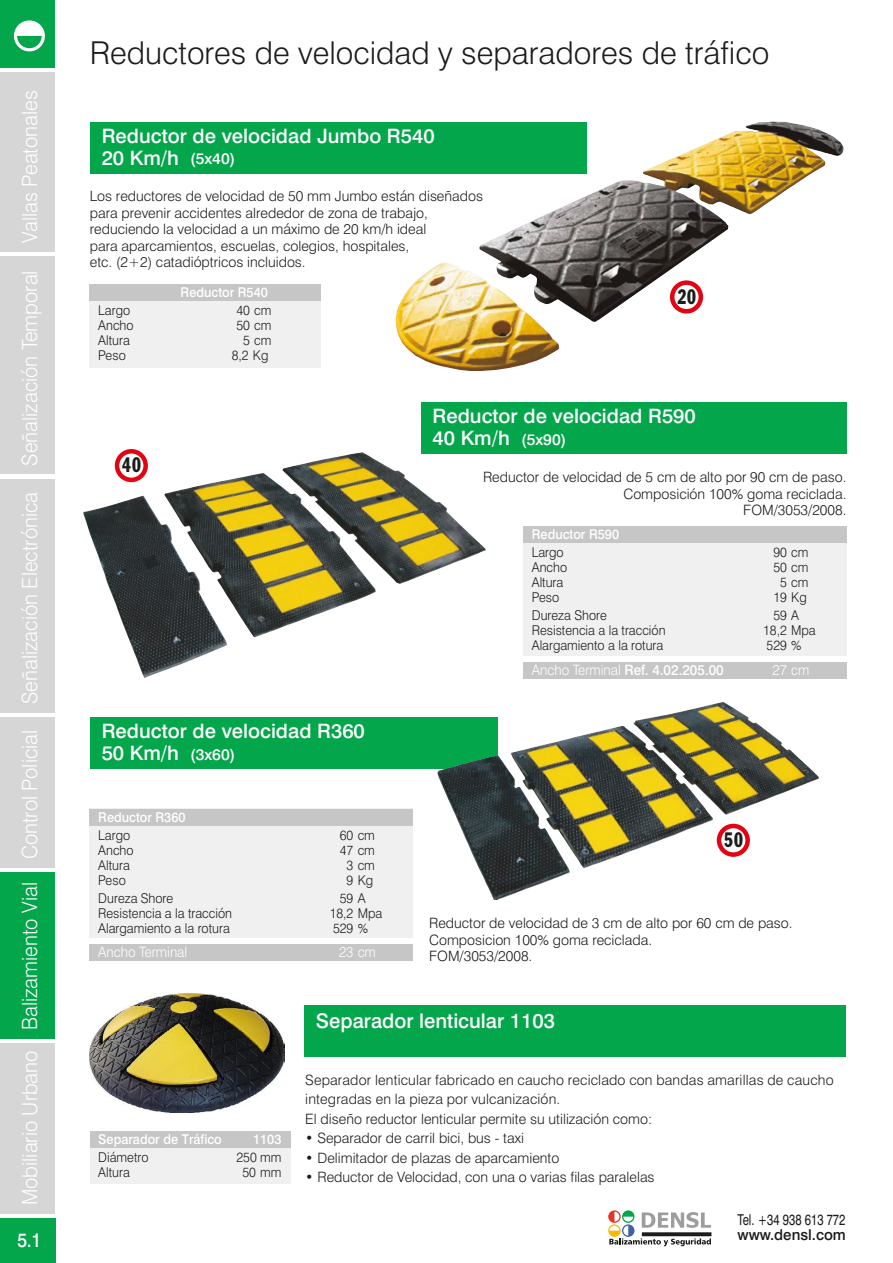
<style>
.page{position:relative;width:893px;height:1263px;background:#fff}
.page>*{position:absolute;margin:0;border:0;box-sizing:border-box;transform-origin:0 0}
.t1{font:300 31.5px "Swiss 721 BT";color:#1c1c1b}
.t2{font:300 21px "Swiss 721 BT";color:#fff;scale:.96 1}
.t3{font:condensed 20.55px "Franklin Gothic";color:#1c1c1b;scale:.8 1}
.t4{font:500 20.25px "Swiss 721 BT";color:#fff}
.t5{font:500 19.8px/21.8px "Swiss 721 BT";color:#fff}
.t6{font:500 19.5px "Swiss 721 BT";color:#fff;scale:.9 1}
.t7{font:15px "Swiss 721 BT";color:#1c1c1b;scale:.76 1}
.t8{font:500 15px "Swiss 721 BT";color:#1c1c1b}
.t9{font:300 14.25px/16.5px "Swiss 721 BT";color:#1c1c1b}
.t10{font:500 14.25px "Swiss 721 BT";color:#fff;scale:.94 1}
.t11{font:300 14.25px "Swiss 721 BT";color:#fff;scale:.94 1}
.t12{font:300 13.5px/15px "Swiss 721 BT";color:#1c1c1b;scale:.94 1}
.t13{font:500 13.5px "Swiss 721 BT";color:#fff;scale:.94 1}
.s1{font-size:31.65px}
.s2{font-size:15.45px}
.s3{font-weight:300}
</style>
<div class="page">
<div style="left:304px;top:1005px;width:541px;height:52px;background:#03a64a"></div>
<div style="left:90px;top:717px;width:407px;height:52px;background:#03a64a"></div>
<div style="left:90px;top:284px;width:231px;height:84px;background:#f0f0f0"></div>
<div style="left:90px;top:284px;width:231px;height:17px;background:#c6c6c6"></div>
<div style="left:90px;top:1131px;width:200px;height:52px;background:#f0f0f0"></div>
<div style="left:90px;top:1131px;width:200px;height:16px;background:#c6c6c6"></div>
<img style="left:396px;top:122px;width:447px;height:249px">
<div style="left:90px;top:809px;width:323px;height:129px;background:#f0f0f0"></div>
<div style="left:90px;top:809px;width:323px;height:16px;background:#c6c6c6"></div>
<div style="left:90px;top:944px;width:323px;height:17px;background:#c6c6c6"></div>
<img style="left:442px;top:702px;width:377px;height:166px">
<div style="left:523px;top:526px;width:323px;height:129px;background:#f0f0f0"></div>
<div style="left:523px;top:526px;width:323px;height:17px;background:#c6c6c6"></div>
<div style="left:523px;top:662px;width:323px;height:17px;background:#c6c6c6"></div>
<img style="left:83px;top:452px;width:403px;height:226px">
<div style="left:90px;top:122px;width:497px;height:52px;background:#03a64a"></div>
<div style="left:421px;top:402px;width:425px;height:52px;background:#03a64a"></div>
<div style="left:0;top:1218px;width:55px;height:45px;background:#03a64a"></div>
<svg style="left:608px;top:1210px;width:103px;height:36px"></svg>
<div style="left:0;top:0;width:55px;height:68px;background:#03a64a"></div>
<svg style="left:14px;top:20px;width:31px;height:31px"></svg>
<div style="left:0;top:72px;width:55px;height:180px;background:#d6d6d6"></div>
<div style="left:0;top:256px;width:55px;height:218px;background:#d6d6d6"></div>
<div style="left:0;top:479px;width:55px;height:234px;background:#d6d6d6"></div>
<div style="left:0;top:717px;width:55px;height:151px;background:#d6d6d6"></div>
<div style="left:0;top:872px;width:55px;height:167px;background:#03a64a"></div>
<div style="left:0;top:1043px;width:55px;height:171px;background:#d6d6d6"></div>
<div style="left:670px;top:280px;width:33px;height:34px;border:4px solid #e30413;border-radius:50%"></div>
<div style="left:115px;top:449px;width:33px;height:33px;border:4px solid #e30413;border-radius:50%"></div>
<div style="left:717px;top:824px;width:33px;height:33px;border:4px solid #e30413;border-radius:50%"></div>
<img style="left:89px;top:994px;width:196px;height:119px">
<h2 class="t2" style="left:17px;top:243px;width:160px;rotate:-90deg">Vallas Peatonales</h2>
<h2 class="t2" style="left:17px;top:704px;width:453px;rotate:-90deg">Señalización Electrónica Señalización Temporal</h2>
<h2 class="t2" style="left:17px;top:859px;width:136px;rotate:-90deg">Control Policial</h2>
<h2 class="t2" style="left:17px;top:1030px;width:155px;rotate:-90deg">Balizamiento Vial</h2>
<h2 class="t2" style="left:17px;top:1205px;width:163px;rotate:-90deg">Mobiliario Urbano</h2>
<h3 class="t6" style="left:18px;top:1228px;width:28px">5.1</h3>
<h1 class="t1" style="left:90px;top:34px;width:681px">Reductores de velocidad <span class="s1">y separadores de tráfico</span></h1>
<h3 class="t5" style="left:102px;top:125px;width:334px">Reductor de velocidad Jumbo R540<br>20 Km/h <span class="s2">(5x40)</span></h3>
<p class="t9" style="left:90px;top:188px;width:395px">Los reductores de velocidad de 50 mm Jumbo están diseñados para prevenir accidentes alrededor de zona de trabajo, reduciendo la velocidad a un máximo de 20 km/h ideal<br>para aparcamientos, escuelas, colegios, hospitales,<br>etc. (2+2) catadióptricos incluidos.</p>
<p class="t13" style="left:181px;top:284px;width:94px">Reductor R540</p>
<p class="t12" style="left:98px;top:303px;width:39px">Largo<br>Ancho<br>Altura<br>Peso</p>
<p class="t12" style="left:232px;top:303px;width:44px;text-align:right">40 cm<br>50 cm<br>5 cm<br>8,2 Kg</p>
<h3 class="t3" style="left:677px;top:284px;width:25px">20</h3>
<h3 class="t3" style="left:122px;top:453px;width:25px">40</h3>
<h3 class="t5" style="left:102px;top:720px;width:265px">Reductor de velocidad R360<br>50 Km/h <span class="s2">(3x60)</span></h3>
<p class="t13" style="left:98px;top:808px;width:94px">Reductor R360</p>
<p class="t12" style="left:98px;top:827px;width:35px">Largo</p>
<p class="t12" style="left:340px;top:827px;width:39px">60 cm</p>
<p class="t12" style="left:98px;top:842px;width:39px">Ancho</p>
<p class="t12" style="left:340px;top:842px;width:39px">47 cm</p>
<p class="t12" style="left:98px;top:857px;width:35px">Altura</p>
<p class="t12" style="left:347px;top:857px;width:32px">3 cm</p>
<p class="t12" style="left:98px;top:872px;width:31px">Peso</p>
<p class="t12" style="left:347px;top:872px;width:30px">9 Kg</p>
<p class="t12" style="left:98px;top:890px;width:81px">Dureza Shore</p>
<p class="t12" style="left:340px;top:890px;width:29px">59 A</p>
<p class="t12" style="left:98px;top:905px;width:144px">Resistencia a la tracción</p>
<p class="t12" style="left:330px;top:905px;width:57px">18,2 Mpa</p>
<p class="t12" style="left:98px;top:920px;width:141px">Alargamiento a la rotura</p>
<p class="t12" style="left:333px;top:920px;width:39px">529 %</p>
<p class="t11" style="left:98px;top:943px;width:96px">Ancho Terminal</p>
<p class="t11" style="left:339px;top:943px;width:41px">23 cm</p>
<h3 class="t5" style="left:433px;top:405px;width:265px">Reductor de velocidad R590<br>40 Km/h <span class="s2">(5x90)</span></h3>
<p class="t9" style="left:483px;top:469px;width:365px;text-align:right">Reductor de velocidad de 5 cm de alto por 90 cm de paso.<br>Composición 100% goma reciclada.<br>FOM/3053/2008.</p>
<p class="t13" style="left:532px;top:526px;width:94px">Reductor R590</p>
<p class="t12" style="left:532px;top:545px;width:35px">Largo</p>
<p class="t12" style="left:773px;top:545px;width:39px">90 cm</p>
<p class="t12" style="left:532px;top:560px;width:39px">Ancho</p>
<p class="t12" style="left:773px;top:560px;width:39px">50 cm</p>
<p class="t12" style="left:532px;top:575px;width:35px">Altura</p>
<p class="t12" style="left:780px;top:575px;width:32px">5 cm</p>
<p class="t12" style="left:532px;top:590px;width:31px">Peso</p>
<p class="t12" style="left:773px;top:590px;width:37px">19 Kg</p>
<p class="t12" style="left:532px;top:608px;width:81px">Dureza Shore</p>
<p class="t12" style="left:773px;top:608px;width:29px">59 A</p>
<p class="t12" style="left:532px;top:623px;width:144px">Resistencia a la tracción</p>
<p class="t12" style="left:763px;top:623px;width:57px">18,2 Mpa</p>
<p class="t12" style="left:532px;top:638px;width:141px">Alargamiento a la rotura</p>
<p class="t12" style="left:767px;top:638px;width:39px">529 %</p>
<p class="t10" style="left:532px;top:661px;width:206px"><span class="s3">Ancho Terminal</span> Ref. 4.02.205.00</p>
<p class="t11" style="left:773px;top:661px;width:41px">27 cm</p>
<h3 class="t3" style="left:724px;top:827px;width:25px">50</h3>
<p class="t9" style="left:429px;top:915px;width:365px">Reductor de velocidad de 3 cm de alto por 60 cm de paso.<br>Composicion 100% goma reciclada.<br>FOM/3053/2008.</p>
<p class="t13" style="left:98px;top:1131px;width:133px">Separador de Tráfico</p>
<p class="t12" style="left:98px;top:1149px;width:55px">Diámetro<br>Altura</p>
<p class="t13" style="left:253px;top:1131px;width:32px">1103</p>
<p class="t12" style="left:236px;top:1149px;width:49px;text-align:center">250 mm<br>50 mm</p>
<h3 class="t4" style="left:316px;top:1008px;width:241px">Separador lenticular 1103</h3>
<p class="t9" style="left:305px;top:1070px;width:530px;line-height:19.5px">Separador lenticular fabricado en caucho reciclado con bandas amarillas de caucho integradas en la pieza por vulcanización.<br>El diseño reductor lenticular permite su utilización como:</p>
<p class="t9" style="left:305px;top:1130px;width:220px">• Separador de carril bici, bus - taxi</p>
<p class="t9" style="left:305px;top:1149px;width:256px">• Delimitador de plazas de aparcamiento</p>
<p class="t9" style="left:305px;top:1169px;width:351px">• Reductor de Velocidad, con una o varias filas paralelas</p>
<p class="t7" style="left:738px;top:1211px;width:143px">Tel. +34 938 613 772</p>
<p class="t8" style="left:738px;top:1226px;width:110px">www.densl.com</p>
</div>
